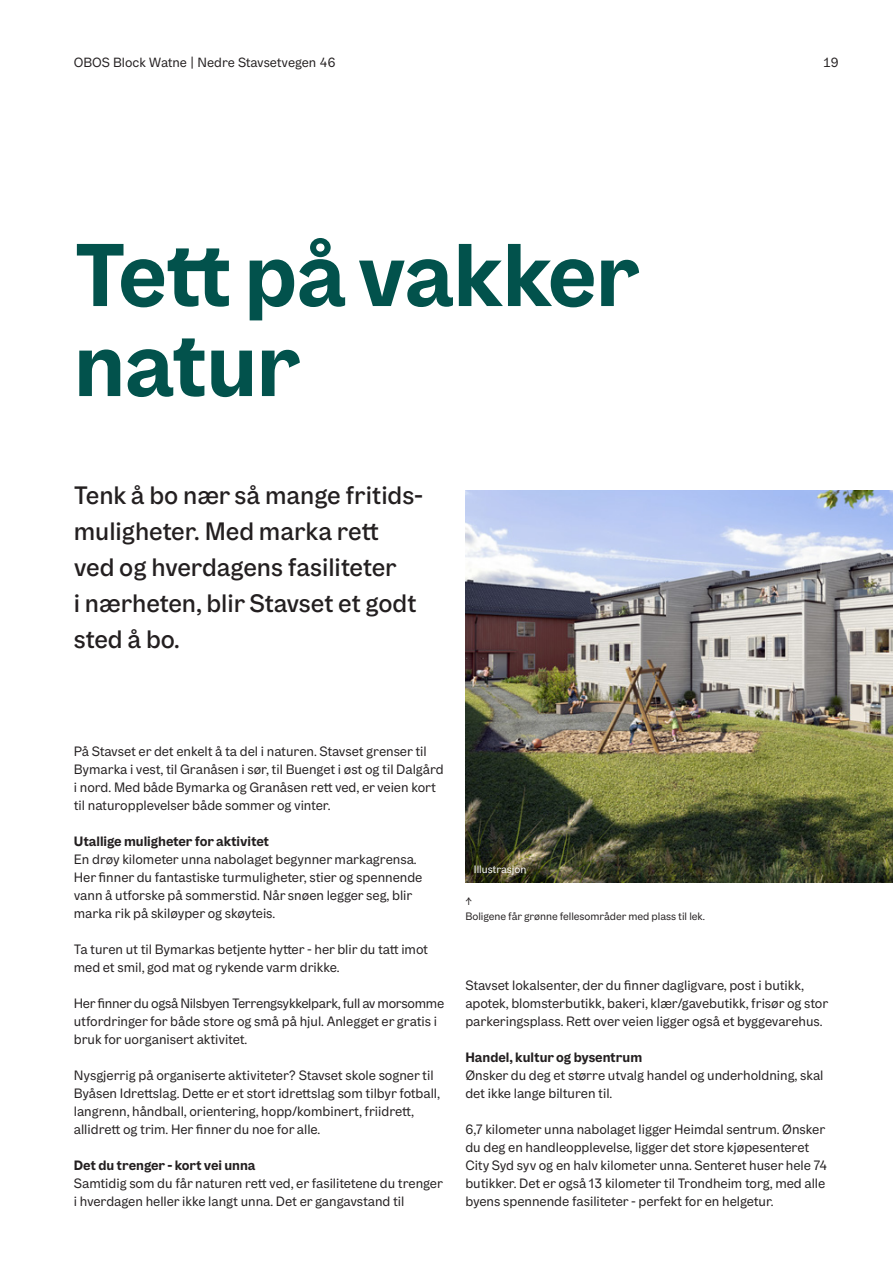
<style>
.page{position:relative;width:893px;height:1263px;background:#fff}
.page>*{position:absolute;margin:0;border:0;box-sizing:border-box;transform-origin:0 0}
.t1{font:700 90px/90px "OBOS Text";letter-spacing:-.01em;color:#02524c}
.t2{font:500 25.5px/36px "OBOS Text";color:#231f20}
.t3{font:13.65px/18px "OBOS Text";color:#231f20}
.t4{font:700 13.65px "OBOS Text";color:#231f20}
.t5{font:13.5px "OBOS Text";color:#231f20}
.t6{font:10.8px/14.7px "OBOS Text";color:#231f20}
.t7{font:10.8px "OBOS Text";color:#fff}
</style>
<div class="page">
<img style="left:465px;top:491px;width:428px;height:391px">
<p class="t5" style="left:74px;top:54px;width:263px">OBOS Block Watne | Nedre Stavsetvegen 46</p>
<p class="t5" style="left:823px;top:54px;width:18px">19</p>
<h1 class="t1" style="left:74px;top:231px;width:568px">Tett på vakker natur</h1>
<h2 class="t2" style="left:74px;top:477px;width:351px">Tenk å bo nær så mange fritids&shy;muligheter. Med marka rett ved og hverdagens fasiliteter<br>i nærheten, blir Stavset et godt sted å bo.</h2>
<p class="t3" style="left:74px;top:742px;width:371px">På Stavset er det enkelt å ta del i naturen. Stavset grenser til Bymarka i vest, til Granåsen i sør, til Buenget i øst og til Dalgård i nord. Med både Bymarka og Granåsen rett ved, er veien kort til naturopplevelser både sommer og vinter.</p>
<p class="t4" style="left:74px;top:832px;width:197px">Utallige muligheter for aktivitet</p>
<p class="t3" style="left:74px;top:850px;width:350px">En drøy kilometer unna nabolaget begynner markagrensa.<br>Her finner du fantastiske turmuligheter, stier og spennende vann å utforske på sommerstid. Når snøen legger seg, blir marka rik på skiløyper og skøyteis.</p>
<p class="t3" style="left:74px;top:940px;width:356px">Ta turen ut til Bymarkas betjente hytter - her blir du tatt imot med et smil, god mat og rykende varm drikke.</p>
<p class="t3" style="left:74px;top:994px;width:372px">Her finner du også Nilsbyen Terrengsykkelpark, full av morsomme utfordringer for både store og små på hjul. Anlegget er gratis i bruk for uorganisert aktivitet.</p>
<p class="t3" style="left:74px;top:1066px;width:368px">Nysgjerrig på organiserte aktiviteter? Stavset skole sogner til Byåsen Idrettslag. Dette er et stort idrettslag som tilbyr fotball, langrenn, håndball, orientering, hopp/kombinert, friidrett, allidrett og trim. Her finner du noe for alle.</p>
<p class="t4" style="left:74px;top:1156px;width:183px">Det du trenger - kort vei unna</p>
<p class="t3" style="left:74px;top:1174px;width:371px">Samtidig som du får naturen rett ved, er fasilitetene du trenger i hverdagen heller ikke langt unna. Det er gangavstand til</p>
<p class="t7" style="left:474px;top:862px;width:54px">Illustrasjon</p>
<p class="t6" style="left:465px;top:894px;width:241px">↑<br>Boligene får grønne fellesområder med plass til lek.</p>
<p class="t3" style="left:465px;top:976px;width:364px">Stavset lokalsenter, der du finner dagligvare, post i butikk, apotek, blomsterbutikk, bakeri, klær/gavebutikk, frisør og stor parkeringsplass. Rett over veien ligger også et byggevarehus.</p>
<p class="t4" style="left:465px;top:1048px;width:178px">Handel, kultur og bysentrum</p>
<p class="t3" style="left:465px;top:1066px;width:360px">Ønsker du deg et større utvalg handel og underholdning, skal det ikke lange bilturen til.</p>
<p class="t3" style="left:465px;top:1120px;width:363px">6,7 kilometer unna nabolaget ligger Heimdal sentrum. Ønsker du deg en handleopplevelse, ligger det store kjøpesenteret City Syd syv og en halv kilometer unna. Senteret huser hele 74 butikker. Det er også 13 kilometer til Trondheim torg, med alle byens spennende fasiliteter - perfekt for en helgetur.</p>
</div>
